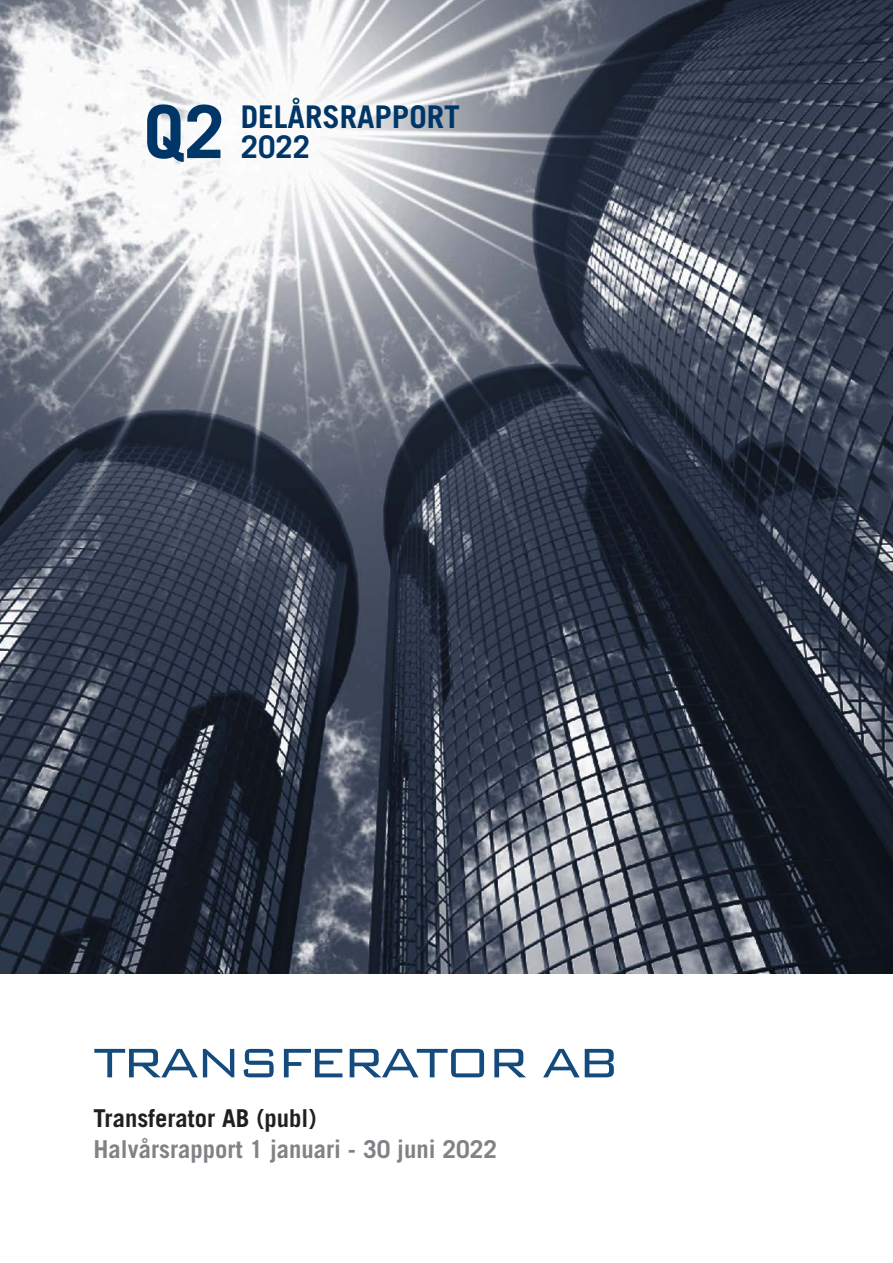
<style>
.page{position:relative;width:893px;height:1263px;background:#fff}
.page>*{position:absolute;margin:0;border:0;box-sizing:border-box;transform-origin:0 0}
.Rubrik_2{font:700 73.2px "Trade Gothic";color:#003667}
.t1{font:300 55.2px "Bank Gothic";letter-spacing:-.075em;color:#144a7c}
.Rubrik_2-2{font:700 31.2px/30.5px "Trade Gothic";color:#003667}
.Rubrik_2-3{font:700 24.6px "Trade Gothic";color:#808285}
.Rubrik_2-4{font:700 24.6px "Trade Gothic";color:#231f20}
</style>
<div class="page">
<img style="left:0;top:0;width:893px;height:974px">
<p class="Rubrik_2" style="left:144px;top:87px;width:83px">Q2</p>
<p class="Rubrik_2-2" style="left:241px;top:101px;width:221px">DELÅRSRAPPORT<br>2022</p>
<p class="t1" style="left:94px;top:1021px;width:527px">TRANSFERATOR AB</p>
<p class="Rubrik_2-4" style="left:94px;top:1103px;width:224px">Transferator AB (publ)</p>
<p class="Rubrik_2-3" style="left:94px;top:1134px;width:405px">Halvårsrapport 1 januari - 30 juni 2022</p>
</div>
